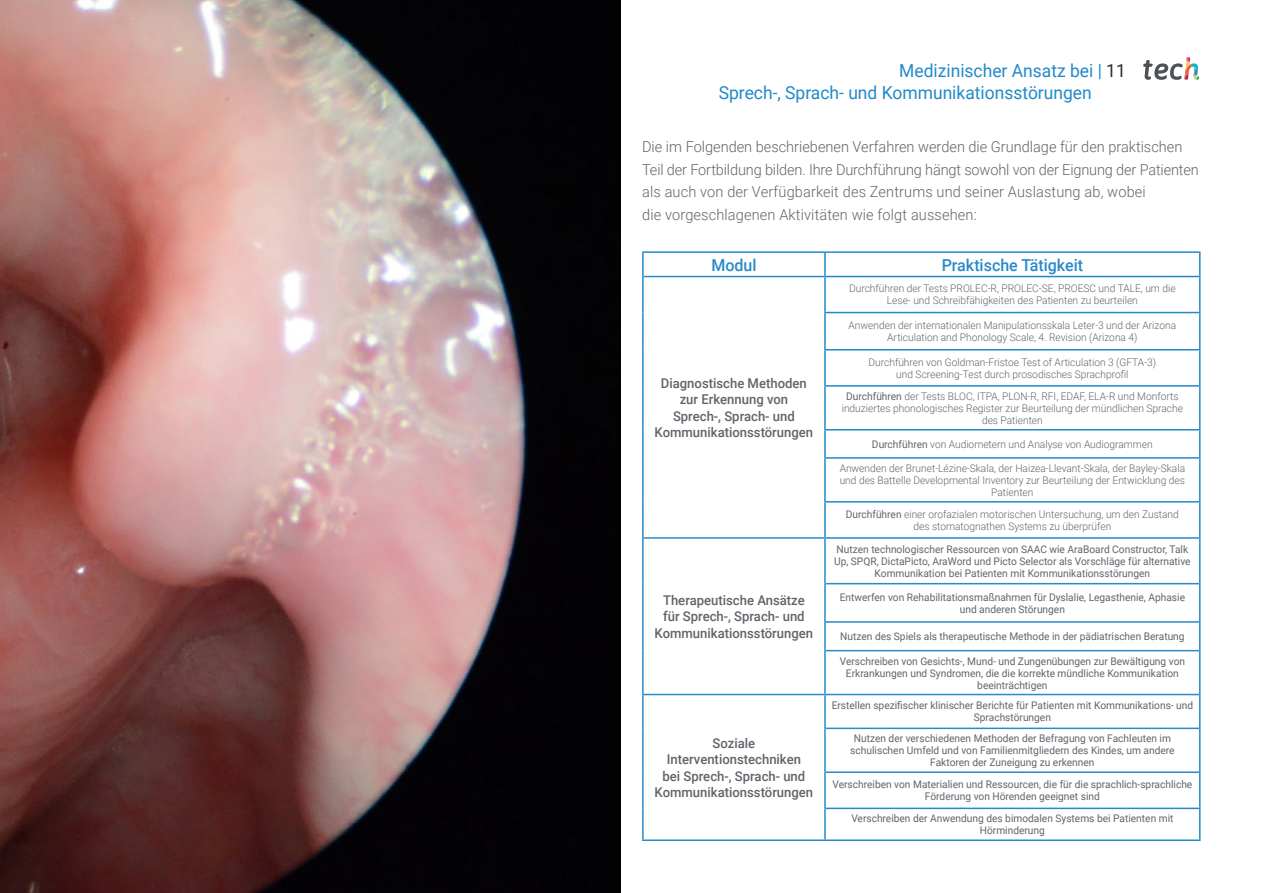
<style>
.page{position:relative;width:1263px;height:893px;background:#fff}
.page>*{position:absolute;margin:0;border:0;box-sizing:border-box;transform-origin:0 0}
.t1{font:18px/22.5px "Roboto";color:#2289ca}
.t2{font:500 16.5px "Roboto";color:#278aca}
.t3{font:300 15px/22.5px "Roboto";color:#61646a}
.t4{font:500 13.5px/16.5px "Roboto";color:#61646a;text-align:center}
.t5{font:10.5px/12px "Roboto";color:#61646a;text-align:center}
.t6{font:300 10.5px/12px "Roboto";color:#61646a;text-align:center}
.s1{color:#312e20}
.s2{font-weight:400}
</style>
<div class="page">
<hr style="left:642px;top:839px;width:183px;height:2px;background:#278aca">
<hr style="left:642px;top:695px;width:2px;height:33px;background:#278aca">
<hr style="left:824px;top:695px;width:2px;height:33px;background:#278aca">
<hr style="left:642px;top:728px;width:2px;height:44px;background:#278aca">
<hr style="left:824px;top:728px;width:2px;height:44px;background:#278aca">
<hr style="left:642px;top:772px;width:2px;height:36px;background:#278aca">
<hr style="left:824px;top:772px;width:2px;height:36px;background:#278aca">
<hr style="left:642px;top:808px;width:2px;height:31px;background:#278aca">
<hr style="left:824px;top:808px;width:2px;height:31px;background:#278aca">
<hr style="left:826px;top:583px;width:373px;height:1px;background:#278aca">
<hr style="left:826px;top:621px;width:373px;height:2px;background:#278aca">
<hr style="left:826px;top:650px;width:373px;height:1px;background:#278aca">
<hr style="left:826px;top:694px;width:373px;height:1px;background:#278aca">
<hr style="left:826px;top:728px;width:373px;height:1px;background:#278aca">
<hr style="left:826px;top:771px;width:373px;height:2px;background:#278aca">
<hr style="left:644px;top:276px;width:180px;height:1px;background:#278aca">
<hr style="left:642px;top:277px;width:2px;height:36px;background:#2289ca">
<hr style="left:642px;top:313px;width:2px;height:37px;background:#2289ca">
<hr style="left:642px;top:350px;width:2px;height:36px;background:#2289ca">
<hr style="left:642px;top:386px;width:2px;height:44px;background:#2289ca">
<hr style="left:642px;top:430px;width:2px;height:28px;background:#2289ca">
<hr style="left:642px;top:458px;width:2px;height:44px;background:#2289ca">
<hr style="left:642px;top:502px;width:2px;height:35px;background:#2289ca">
<hr style="left:824px;top:277px;width:2px;height:35px;background:#278aca">
<hr style="left:642px;top:251px;width:183px;height:2px;background:#2289ca">
<hr style="left:642px;top:253px;width:2px;height:24px;background:#2289ca">
<hr style="left:825px;top:251px;width:375px;height:2px;background:#2289ca">
<hr style="left:824px;top:253px;width:2px;height:23px;background:#2289ca">
<svg style="left:1199px;top:253px;width:1px;height:23px"></svg>
<hr style="left:824px;top:276px;width:376px;height:1px;background:#2289ca">
<hr style="left:1199px;top:277px;width:1px;height:35px;background:#2289ca">
<hr style="left:824px;top:313px;width:2px;height:36px;background:#2289ca">
<hr style="left:1199px;top:313px;width:1px;height:36px;background:#2289ca">
<hr style="left:824px;top:349px;width:376px;height:1px;background:#2289ca">
<hr style="left:824px;top:350px;width:2px;height:35px;background:#2289ca">
<hr style="left:1199px;top:350px;width:1px;height:35px;background:#2289ca">
<hr style="left:824px;top:387px;width:2px;height:42px;background:#2289ca">
<hr style="left:1199px;top:387px;width:1px;height:42px;background:#2289ca">
<hr style="left:824px;top:430px;width:2px;height:27px;background:#2289ca">
<svg style="left:1199px;top:430px;width:1px;height:27px"></svg>
<hr style="left:824px;top:459px;width:2px;height:42px;background:#2289ca">
<hr style="left:1199px;top:459px;width:1px;height:42px;background:#2289ca">
<hr style="left:824px;top:503px;width:2px;height:34px;background:#2289ca">
<hr style="left:1199px;top:503px;width:1px;height:34px;background:#2289ca">
<hr style="left:1199px;top:539px;width:1px;height:45px;background:#2289ca">
<hr style="left:826px;top:808px;width:374px;height:1px;background:#2289ca">
<hr style="left:825px;top:839px;width:375px;height:2px;background:#2289ca">
<hr style="left:824px;top:312px;width:376px;height:1px;background:#2289ca">
<hr style="left:824px;top:385px;width:376px;height:2px;background:#2289ca">
<hr style="left:824px;top:429px;width:376px;height:1px;background:#2289ca">
<hr style="left:824px;top:457px;width:376px;height:2px;background:#2289ca">
<hr style="left:824px;top:501px;width:376px;height:2px;background:#2289ca">
<hr style="left:826px;top:537px;width:374px;height:2px;background:#2289ca">
<hr style="left:1199px;top:584px;width:1px;height:38px;background:#2289ca">
<svg style="left:1199px;top:622px;width:1px;height:29px"></svg>
<hr style="left:1199px;top:651px;width:1px;height:43px;background:#2289ca">
<hr style="left:1199px;top:694px;width:1px;height:34px;background:#2289ca">
<hr style="left:1199px;top:728px;width:1px;height:44px;background:#2289ca">
<hr style="left:1199px;top:772px;width:1px;height:36px;background:#2289ca">
<hr style="left:1199px;top:809px;width:1px;height:30px;background:#2289ca">
<hr style="left:642px;top:537px;width:184px;height:2px;background:#278aca">
<hr style="left:642px;top:539px;width:2px;height:45px;background:#278aca">
<hr style="left:824px;top:539px;width:2px;height:45px;background:#278aca">
<hr style="left:642px;top:584px;width:2px;height:38px;background:#278aca">
<hr style="left:824px;top:584px;width:2px;height:38px;background:#278aca">
<hr style="left:642px;top:622px;width:2px;height:29px;background:#278aca">
<hr style="left:824px;top:622px;width:2px;height:29px;background:#278aca">
<hr style="left:642px;top:651px;width:2px;height:43px;background:#278aca">
<hr style="left:824px;top:651px;width:2px;height:43px;background:#278aca">
<hr style="left:642px;top:694px;width:184px;height:1px;background:#278aca">
<img style="left:0;top:0;width:621px;height:893px">
<svg style="left:1143px;top:57px;width:56px;height:23px"></svg>
<h1 class="t1" style="left:719px;top:59px;width:409px;text-indent:180px">Medizinischer Ansatz bei | <span class="s1">11<br></span>Sprech-, Sprach- und Kommunikationsstörungen</h1>
<p class="t3" style="left:642px;top:135px;width:558px">Die im Folgenden beschriebenen Verfahren werden die Grundlage für den praktischen Teil der Fortbildung bilden. Ihre Durchführung hängt sowohl von der Eignung der Patienten als auch von der Verfügbarkeit des Zentrums und seiner Auslastung ab, wobei<br>die vorgeschlagenen Aktivitäten wie folgt aussehen:</p>
<h2 class="t2" style="left:711px;top:253px;width:47px">Modul</h2>
<h2 class="t2" style="left:942px;top:253px;width:143px">Praktische Tätigkeit</h2>
<p class="t4" style="left:655px;top:374px;width:160px">Diagnostische Methoden zur Erkennung von<br>Sprech-, Sprach- und<br>Kommunikationsstörungen</p>
<p class="t4" style="left:655px;top:591px;width:160px">Therapeutische Ansätze für Sprech-, Sprach- und<br>Kommunikationsstörungen</p>
<p class="t4" style="left:655px;top:734px;width:160px">Soziale<br>Interventionstechniken<br>bei Sprech-, Sprach- und<br>Kommunikationsstörungen</p>
<p class="t6" style="left:849px;top:282px;width:328px">Durchführen der Tests PROLEC-R, PROLEC-SE, PROESC und TALE, um die<br>Lese- und Schreibfähigkeiten des Patienten zu beurteilen</p>
<p class="t6" style="left:849px;top:319px;width:329px">Anwenden der internationalen Manipulationsskala Leter-3 und der Arizona<br>Articulation and Phonology Scale, 4. Revision (Arizona 4)</p>
<p class="t6" style="left:868px;top:356px;width:289px">Durchführen von Goldman-Fristoe Test of Articulation 3 (GFTA-3) und Screening-Test durch prosodisches Sprachprofil</p>
<p class="t6" style="left:842px;top:390px;width:343px"><span class="s2">Durchführen</span> der Tests BLOC, ITPA, PLON-R, RFI, EDAF, ELA-R und Monforts induziertes phonologisches Register zur Beurteilung der mündlichen Sprache des Patienten</p>
<p class="t6" style="left:872px;top:438px;width:282px"><span class="s2">Durchführen</span> von Audiometern und Analyse von Audiogrammen</p>
<p class="t6" style="left:840px;top:462px;width:347px">Anwenden der Brunet-Lézine-Skala, der Haizea-Llevant-Skala, der Bayley-Skala und des Battelle Developmental Inventory zur Beurteilung der Entwicklung des<br>Patienten</p>
<p class="t6" style="left:846px;top:508px;width:334px"><span class="s2">Durchführen</span> einer orofazialen motorischen Untersuchung, um den Zustand des stomatognathen Systems zu überprüfen</p>
<p class="t5" style="left:834px;top:543px;width:358px">Nutzen technologischer Ressourcen von SAAC wie AraBoard Constructor, Talk<br>Up, SPQR, DictaPicto, AraWord und Picto Selector als Vorschläge für alternative<br>Kommunikation bei Patienten mit Kommunikationsstörungen</p>
<p class="t5" style="left:840px;top:591px;width:347px">Entwerfen von Rehabilitationsmaßnahmen für Dyslalie, Legasthenie, Aphasie und anderen Störungen</p>
<p class="t5" style="left:840px;top:630px;width:346px">Nutzen des Spiels als therapeutische Methode in der pädiatrischen Beratung</p>
<p class="t5" style="left:840px;top:654px;width:347px">Verschreiben von Gesichts-, Mund- und Zungenübungen zur Bewältigung von<br>Erkrankungen und Syndromen, die die korrekte mündliche Kommunikation beeinträchtigen</p>
<p class="t5" style="left:832px;top:699px;width:363px">Erstellen spezifischer klinischer Berichte für Patienten mit Kommunikations- und<br>Sprachstörungen</p>
<p class="t5" style="left:850px;top:732px;width:326px">Nutzen der verschiedenen Methoden der Befragung von Fachleuten im schulischen Umfeld und von Familienmitgliedern des Kindes, um andere<br>Faktoren der Zuneigung zu erkennen</p>
<p class="t5" style="left:832px;top:778px;width:361px">Verschreiben von Materialien und Ressourcen, die für die sprachlich-sprachliche<br>Förderung von Hörenden geeignet sind</p>
<p class="t5" style="left:851px;top:812px;width:324px">Verschreiben der Anwendung des bimodalen Systems bei Patienten mit<br>Hörminderung</p>
</div>
